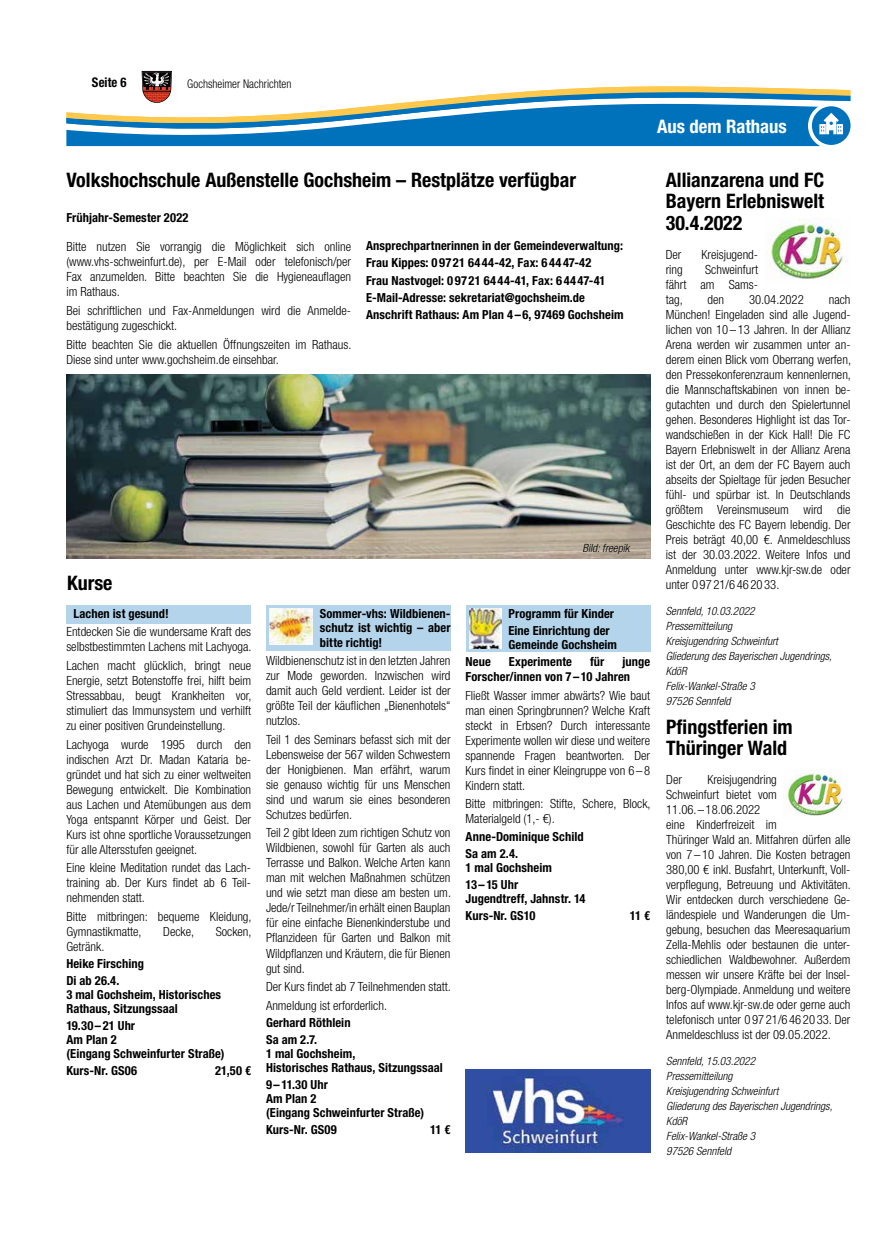
<style>
.page{position:relative;width:886px;height:1241px;background:#fff}
.page>*{position:absolute;margin:0;border:0;box-sizing:border-box;transform-origin:0 0}
.t1{font:700 condensed 20px/21.4px "Helvetica Neue LT Std";color:#000}
.t2{font:700 condensed 18.62px "Helvetica Neue LT Std";color:#fff}
.t3{font:700 condensed 13.38px "Helvetica Neue LT Std";letter-spacing:.005em;color:#000;scale:.95 1}
.t4{font:300 condensed 12.62px/15px "Helvetica Neue LT Std";color:#000;text-align:justify}
.t5{font:700 condensed 12.5px/17.2px "Helvetica Neue LT Std";letter-spacing:.005em;color:#000}
.t6{font:300 condensed 12px "Helvetica Neue LT Std";color:#000;scale:.95 1}
.t7{font:italic 300 condensed 11.38px/15px "Helvetica Neue LT Std";color:#000}
</style>
<div class="page">
<svg style="left:66px;top:71px;width:784px;height:75px"></svg>
<div style="left:66px;top:605px;width:185px;height:19px;background:#b3d4eb"></div>
<div style="left:266px;top:605px;width:185px;height:46px;background:#b3d4eb"></div>
<div style="left:466px;top:605px;width:185px;height:46px;background:#b3d4eb"></div>
<img style="left:466px;top:1069px;width:185px;height:83px">
<img style="left:270px;top:609px;width:43px;height:35px">
<img style="left:469px;top:609px;width:32px;height:39px">
<img style="left:66px;top:374px;width:585px;height:184px">
<img style="left:784px;top:769px;width:59px;height:47px">
<img style="left:765px;top:218px;width:78px;height:61px">
<p class="t3" style="left:92px;top:75px;width:38px">Seite 6</p>
<p class="t6" style="left:187px;top:77px;width:111px">Gochsheimer Nachrichten</p>
<h2 class="t2" style="left:657px;top:115px;width:131px">Aus dem Rathaus</h2>
<h1 class="t1" style="left:66px;top:169px;width:511px">Volkshochschule Außenstelle Gochsheim – Restplätze verfügbar</h1>
<p class="t5" style="left:66px;top:209px;width:124px">Frühjahr-Semester 2022</p>
<p class="t4" style="left:66px;top:239px;width:286px">Bitte nutzen Sie vorrangig die Möglichkeit sich online (www.vhs-schweinfurt.de), per E-Mail oder telefonisch/per Fax anzumelden. Bitte beachten Sie die Hygieneauflagen im Rathaus.</p>
<p class="t4" style="left:66px;top:303px;width:285px">Bei schriftlichen und Fax-Anmeldungen wird die Anmelde&shy;bestätigung zugeschickt.</p>
<p class="t4" style="left:66px;top:336px;width:287px">Bitte beachten Sie die aktuellen Öffnungszeiten im Rathaus.<br>Diese sind unter www.gochsheim.de einsehbar.</p>
<p class="t5" style="left:366px;top:237px;width:259px">Ansprechpartnerinnen in der Gemeindeverwaltung:<br>Frau Kippes: 0 97 21 64 44-42, Fax: 6 44 47-42<br>Frau Nastvogel: 0 97 21 64 44-41, Fax: 6 44 47-41<br>E-Mail-Adresse: sekretariat@gochsheim.de Anschrift Rathaus: Am Plan 4 –6, 97469 Gochsheim</p>
<h1 class="t1" style="left:67px;top:571px;width:47px">Kurse</h1>
<p class="t5" style="left:73px;top:604px;width:97px">Lachen ist gesund!</p>
<p class="t4" style="left:66px;top:624px;width:187px">Entdecken Sie die wundersame Kraft des selbstbestimmten Lachens mit Lachyoga.</p>
<p class="t4" style="left:66px;top:658px;width:187px">Lachen macht glücklich, bringt neue Energie, setzt Botenstoffe frei, hilft beim Stressabbau, beugt Krankheiten vor, stimuliert das Immunsystem und verhilft zu einer positiven Grundeinstellung.</p>
<p class="t4" style="left:66px;top:736px;width:186px">Lachyoga wurde 1995 durch den indischen Arzt Dr. Madan Kataria be&shy;gründet und hat sich zu einer weltweiten Bewegung entwickelt. Die Kombination aus Lachen und Atemübungen aus dem Yoga entspannt Körper und Geist. Der Kurs ist ohne sportliche Voraussetzungen für alle Altersstufen geeignet.</p>
<p class="t4" style="left:66px;top:860px;width:186px">Eine kleine Meditation rundet das Lach&shy;training ab. Der Kurs findet ab 6 Teil&shy;nehmenden statt.</p>
<p class="t4" style="left:66px;top:908px;width:187px">Bitte mitbringen: bequeme Kleidung,<br>Gymnastikmatte,</p>
<p class="t4" style="left:163px;top:923px;width:32px">Decke,</p>
<p class="t4" style="left:216px;top:923px;width:37px">Socken,</p>
<p class="t4" style="left:66px;top:938px;width:39px">Getränk.</p>
<p class="t5" style="left:66px;top:954px;width:79px">Heike Firsching<br>Di ab 26.4.</p>
<p class="t5" style="left:66px;top:987px;width:156px;line-height:13.8px">3 mal Gochsheim, Historisches<br>Rathaus, Sitzungssaal</p>
<p class="t5" style="left:66px;top:1018px;width:160px;line-height:13.8px">19.30 –21 Uhr<br>Am Plan 2<br>(Eingang Schweinfurter Straße)</p>
<p class="t5" style="left:66px;top:1061px;width:72px">Kurs-Nr. GS06</p>
<p class="t5" style="left:215px;top:1061px;width:37px">21,50 €</p>
<p class="t5" style="left:320px;top:606px;width:132px;line-height:13.8px">Sommer-vhs: Wildbienen&shy;schutz ist wichtig – aber</p>
<p class="t5" style="left:320px;top:633px;width:64px">bitte richtig!</p>
<p class="t4" style="left:266px;top:653px;width:186px">Wildbienenschutz ist in den letzten Jahren zur Mode geworden. Inzwischen wird damit auch Geld verdient. Leider ist der größte Teil der käuflichen „Bienenhotels“ nutzlos.</p>
<p class="t4" style="left:266px;top:731px;width:186px">Teil 1 des Seminars befasst sich mit der Lebensweise der 567 wilden Schwestern der Honigbienen. Man erfährt, warum sie genauso wichtig für uns Menschen sind und warum sie eines besonderen Schutzes bedürfen.</p>
<p class="t4" style="left:266px;top:825px;width:186px">Teil 2 gibt Ideen zum richtigen Schutz von Wildbienen, sowohl für Garten als auch Terrasse und Balkon. Welche Arten kann man mit welchen Maßnahmen schützen und wie setzt man diese am besten um.<br>Jede/r Teilnehmer/in erhält einen Bauplan für eine einfache Bienenkinderstube und Pflanzideen für Garten und Balkon mit Wildpflanzen und Kräutern, die für Bienen gut sind.</p>
<p class="t4" style="left:266px;top:977px;width:186px;line-height:18.5px">Der Kurs findet ab 7 Teilnehmenden statt.<br>Anmeldung ist erforderlich.</p>
<p class="t5" style="left:266px;top:1013px;width:86px">Gerhard Röthlein<br>Sa am 2.7.</p>
<p class="t5" style="left:266px;top:1046px;width:178px;line-height:13.8px">1 mal Gochsheim,<br>Historisches Rathaus, Sitzungssaal</p>
<p class="t5" style="left:266px;top:1077px;width:160px;line-height:13.8px">9–11.30 Uhr<br>Am Plan 2<br>(Eingang Schweinfurter Straße)</p>
<p class="t5" style="left:266px;top:1120px;width:72px">Kurs-Nr. GS09</p>
<p class="t5" style="left:430px;top:1120px;width:22px">11 €</p>
<p class="t7" style="left:582px;top:541px;width:49px">Bild: freepik</p>
<p class="t5" style="left:508px;top:604px;width:107px">Programm für Kinder<br>Eine Einrichtung der</p>
<p class="t5" style="left:508px;top:635px;width:110px">Gemeinde Gochsheim</p>
<p class="t5" style="left:465px;top:653px;width:27px">Neue</p>
<p class="t5" style="left:509px;top:653px;width:65px">Experimente</p>
<p class="t5" style="left:590px;top:653px;width:16px">für</p>
<p class="t5" style="left:465px;top:654px;width:186px;line-height:15px;text-indent:157px">junge<br>Forscher/innen von 7–10 Jahren</p>
<p class="t4" style="left:465px;top:687px;width:186px">Fließt Wasser immer abwärts? Wie baut man einen Springbrunnen? Welche Kraft steckt in Erbsen? Durch interessante Experimente wollen wir diese und weitere spannende Fragen beantworten. Der Kurs findet in einer Kleingruppe von 6 –8<br>Kindern statt.</p>
<p class="t4" style="left:465px;top:796px;width:186px">Bitte mitbringen: Stifte, Schere, Block,<br>Materialgeld (1,- €).</p>
<p class="t5" style="left:465px;top:827px;width:120px">Anne-Dominique Schild<br>Sa am 2.4.</p>
<p class="t5" style="left:465px;top:858px;width:88px">1 mal Gochsheim<br>13–15 Uhr</p>
<p class="t5" style="left:465px;top:889px;width:122px">Jugendtreff, Jahnstr. 14<br>Kurs-Nr. GS10</p>
<p class="t5" style="left:630px;top:906px;width:22px">11 €</p>
<h1 class="t1" style="left:666px;top:169px;width:160px;text-align:justify">Allianzarena und FC Bayern Erlebniswelt 30.4.2022</h1>
<p class="t4" style="left:666px;top:247px;width:17px">Der</p>
<p class="t4" style="left:701px;top:247px;width:58px">Kreisjugend-</p>
<p class="t4" style="left:666px;top:262px;width:19px">ring</p>
<p class="t4" style="left:666px;top:262px;width:94px;text-indent:39px">Schweinfurt fährt am Sams&shy;tag,</p>
<p class="t4" style="left:666px;top:292px;width:187px;text-indent:163px">nach München! Eingeladen sind alle Jugend&shy;lichen von 10 –13 Jahren. In der Allianz Arena werden wir zusammen unter an&shy;derem einen Blick vom Oberrang werfen, den Pressekonferenzraum kennenlernen, die Mannschaftskabinen von innen be&shy;gutachten und durch den Spielertunnel gehen. Besonderes Highlight ist das Tor&shy;wandschießen in der Kick Hall! Die FC Bayern Erlebniswelt in der Allianz Arena ist der Ort, an dem der FC Bayern auch abseits der Spieltage für jeden Besucher fühl- und spürbar ist. In Deutschlands größtem Vereinsmuseum wird die Geschichte des FC Bayern lebendig. Der Preis beträgt 40,00 €. Anmeldeschluss ist der 30.03.2022. Weitere Infos und Anmeldung unter www.kjr-sw.de oder unter 0 97 21/6 46 20 33.</p>
<p class="t7" style="left:666px;top:603px;width:168px">Sennfeld, 10.03.2022<br>Pressemitteilung<br>Kreisjugendring Schweinfurt<br>Gliederung des Bayerischen Jugendrings,<br>KdöR<br>Felix-Wankel-Straße 3<br>97526 Sennfeld</p>
<p class="t4" style="left:707px;top:292px;width:18px">den</p>
<p class="t4" style="left:749px;top:292px;width:56px">30.04.2022</p>
<h1 class="t1" style="left:666px;top:715px;width:128px">Pfingstferien im<br>Thüringer Wald</h1>
<p class="t4" style="left:666px;top:772px;width:17px">Der</p>
<p class="t4" style="left:666px;top:772px;width:186px;text-align:left;text-indent:41px">Kreisjugendring<br>Schweinfurt bietet vom 11.06.–18.06.2022<br>eine Kinderfreizeit im<br>Thüringer Wald an. Mitfahren dürfen alle von 7 –10 Jahren. Die Kosten betragen 380,00 € inkl. Busfahrt, Unterkunft, Voll&shy;verpflegung, Betreuung und Aktivitäten.<br>Wir entdecken durch verschiedene Ge&shy;ländespiele und Wanderungen die Um&shy;gebung, besuchen das Meeresaquarium Zella-Mehlis oder bestaunen die unter&shy;schiedlichen Waldbewohner. Außerdem messen wir unsere Kräfte bei der Insel&shy;berg-Olympiade. Anmeldung und weitere Infos auf www.kjr-sw.de oder gerne auch telefonisch unter 0 97 21/6 46 20 33. Der Anmeldeschluss ist der 09.05.2022.</p>
<p class="t7" style="left:666px;top:1053px;width:168px">Sennfeld, 15.03.2022<br>Pressemitteilung<br>Kreisjugendring Schweinfurt<br>Gliederung des Bayerischen Jugendrings,<br>KdöR<br>Felix-Wankel-Straße 3<br>97526 Sennfeld</p>
</div>
